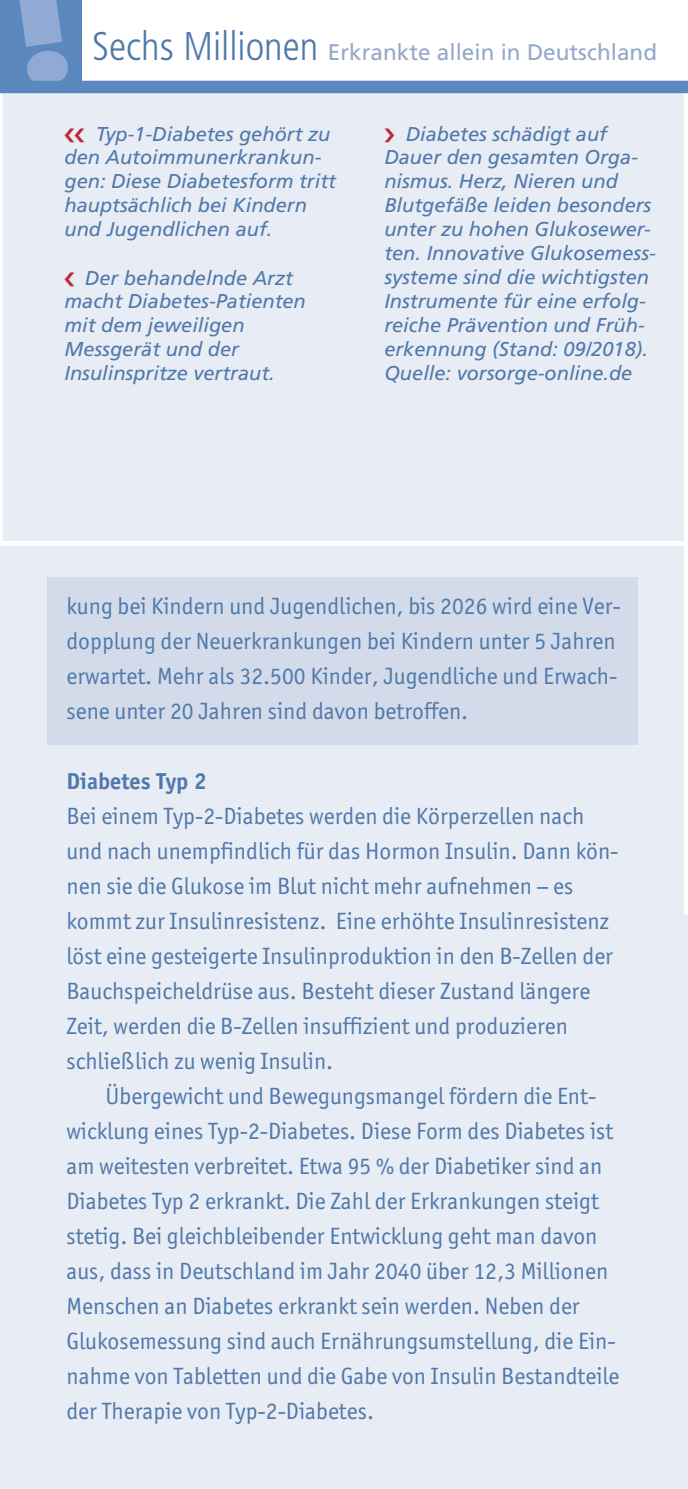
<style>
.page{position:relative;width:688px;height:1489px;background:#fff}
.page>*{position:absolute;margin:0;border:0;box-sizing:border-box;transform-origin:0 0}
.t1{font:23.75px/35px "Officina Sans";color:#5079aa}
.t2{font:700 23.75px "Officina Sans";color:#5079aa}
.t3{font:22.5px "Frutiger";color:#94a8ca}
.t4{font:italic 20px/24px "Frutiger";color:#5079aa}
.s1{font-weight:300;font-stretch:condensed;font-size:40px;color:#5079aa}
</style>
<div class="page">
<div style="left:0;top:89px;width:687px;height:1399px;background:#e8ecf4"></div>
<div style="left:47px;top:577px;width:590px;height:167px;background:#d3dbea"></div>
<div style="left:0;top:0;width:81px;height:84px;background:#5c88c0"></div>
<hr style="left:0;top:90px;width:2px;height:453px;background:#fff">
<svg style="left:683px;top:93px;width:4px;height:816px;fill:#fcfdfe"></svg>
<div style="left:0;top:541px;width:687px;height:5px;background:#fff"></div>
<div style="left:0;top:81px;width:687px;height:12px;background:#5c88c0"></div>
<svg style="left:684px;top:909px;width:3px;height:5px"></svg>
<p class="t3" style="left:92px;top:43px;width:566px"><span class="s1">Sechs Millionen</span> Erkrankte allein in Deutschland</p>
<p class="t4" style="left:64px;top:123px;width:273px;text-indent:31px">Typ-1-Diabetes gehört zu den Autoimmunerkrankun&shy;gen: Diese Diabetesform tritt hauptsächlich bei Kindern und Jugendlichen auf.</p>
<p class="t4" style="left:64px;top:267px;width:243px;text-indent:20px">Der behandelnde Arzt macht Diabetes-Patienten mit dem jeweiligen<br>Messgerät und der<br>Insulinspritze vertraut.</p>
<p class="t4" style="left:384px;top:123px;width:273px;text-indent:21px">Diabetes schädigt auf<br>Dauer den gesamten Orga&shy;nismus. Herz, Nieren und<br>Blutgefäße leiden besonders unter zu hohen Glukosewer&shy;ten. Innovative Glukosemess&shy;systeme sind die wichtigsten<br>Instrumente für eine erfolg&shy;reiche Prävention und Früh&shy;erkennung (Stand: 09/2018).</p>
<p class="t4" style="left:384px;top:362px;width:249px">Quelle: vorsorge-online.de</p>
<p class="t1" style="left:66px;top:590px;width:555px">kung bei Kindern und Jugendlichen, bis 2026 wird eine Ver&shy;dopplung der Neuerkrankungen bei Kindern unter 5 Jahren erwartet. Mehr als 32.500 Kinder, Jugendliche und Erwach&shy;sene unter 20 Jahren sind davon betroffen.</p>
<p class="t2" style="left:66px;top:771px;width:141px">Diabetes Typ 2</p>
<p class="t1" style="left:66px;top:800px;width:553px">Bei einem Typ-2-Diabetes werden die Körperzellen nach und nach unempfindlich für das Hormon Insulin. Dann kön&shy;nen sie die Glukose im Blut nicht mehr aufnehmen – es kommt zur Insulinresistenz. Eine erhöhte Insulinresistenz löst eine gesteigerte Insulinproduktion in den B-Zellen der Bauchspeicheldrüse aus. Besteht dieser Zustand längere Zeit, werden die B-Zellen insuffizient und produzieren schließlich zu wenig Insulin.</p>
<p class="t1" style="left:66px;top:1080px;width:554px;text-indent:39px">Übergewicht und Bewegungsmangel fördern die Ent&shy;wicklung eines Typ-2-Diabetes. Diese Form des Diabetes ist am weitesten verbreitet. Etwa 95 % der Diabetiker sind an Diabetes Typ 2 erkrankt. Die Zahl der Erkrankungen steigt stetig. Bei gleichbleibender Entwicklung geht man davon aus, dass in Deutschland im Jahr 2040 über 12,3 Millionen Menschen an Diabetes erkrankt sein werden. Neben der Glukosemessung sind auch Ernährungsumstellung, die Ein&shy;nahme von Tabletten und die Gabe von Insulin Bestandteile der Therapie von Typ-2-Diabetes.</p>
</div>
